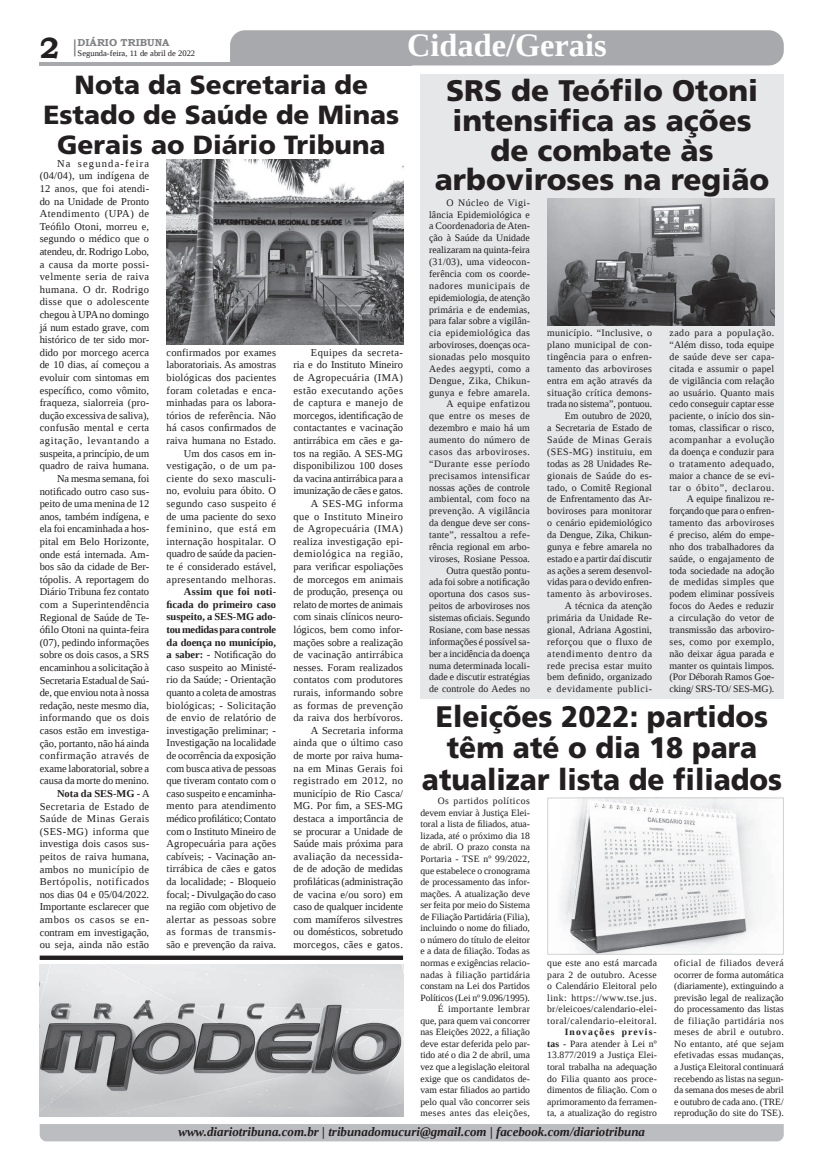
<style>
.page{position:relative;width:821px;height:1166px;background:#fff}
.page>*{position:absolute;margin:0;border:0;box-sizing:border-box;transform-origin:0 0}
.t1{font:700 32.38px "Liberation Serif";color:#fff}
.t2{font:900 29.75px/29.8px "Frutiger LT Std";color:#231f20;text-align:center}
.t3{font:900 29.66px/31.5px "Frutiger LT Std";color:#231f20;text-align:center;scale:.94 1}
.t4{font:700 29.31px "Bookman Old Style";color:#231f20}
.t5{font:900 26.25px/29.8px "Frutiger LT Std";color:#231f20;text-align:center}
.t6{font:italic 700 12.95px "Liberation Serif";color:#231f20}
.t7{font:10.5px/12.6px "Liberation Serif";letter-spacing:.005em;color:#231f20;text-align:right}
.t8{font:700 10.06px "Bookman Old Style";color:#808285}
.t9{font:9.89px/11.9px "Liberation Serif";letter-spacing:.01em;color:#231f20;text-align:right}
.t10{font:9.62px/11.5px "Liberation Serif";color:#231f20;text-align:justify}
.t11{font:8.4px "Liberation Serif";color:#231f20}
.s1{font-weight:700}
</style>
<div class="page">
<svg style="left:74px;top:39px;width:2px;height:17px"></svg>
<hr style="left:40px;top:62px;width:372px;height:3px;background:#a8a9ad">
<div style="left:230px;top:30px;width:554px;height:35px;background:#a8a9ad"></div>
<div style="left:40px;top:1124px;width:744px;height:17px;background:#bcbdc0"></div>
<div style="left:420px;top:74px;width:364px;height:625px;background:#e6e7e9"></div>
<img style="left:167px;top:160px;width:236px;height:185px">
<img style="left:560px;top:799px;width:198px;height:154px">
<div style="left:547px;top:797px;width:237px;height:158px;border:1px solid #d1d2d4"></div>
<img style="left:547px;top:199px;width:227px;height:126px">
<img style="left:40px;top:964px;width:363px;height:152px">
<div style="left:40px;top:955px;width:363px;height:5px;background:#231f20"></div>
<h1 class="t1" style="left:407px;top:24px;width:201px">Cidade/Gerais</h1>
<h2 class="t2" style="left:435px;top:76px;width:336px">SRS de Teófilo Otoni intensifica as ações de combate às arboviroses na região</h2>
<p class="t9" style="left:429px;top:196px;width:102px">O Núcleo de Vigi&shy;lância Epidemiológica e a Coordenadoria de Aten&shy;ção à Saúde da Unidade realizaram na quinta-feira (31/03), uma videocon&shy;ferência com os coorde&shy;nadores municipais de epidemiologia, de atenção primária e de endemias, para falar sobre a vigilân&shy;cia epidemiológica das arboviroses, doenças oca&shy;sionadas pelo mosquito<br>Aedes aegypti, como a<br>Dengue, Zika, Chikun&shy;gunya e febre amarela.<br>A equipe enfatizou que entre os meses de dezembro e maio há um aumento do número de casos das arboviroses. “Durante esse período precisamos intensificar nossas ações de controle ambiental, com foco na prevenção. A vigilância da dengue deve ser cons&shy;tante”, ressaltou a refe&shy;rência regional em arbo&shy;viroses, Rosiane Pessoa.<br>Outra questão pontu-<br>ada foi sobre a notificação oportuna dos casos sus&shy;peitos de arboviroses nos sistemas oficiais. Segundo<br>Rosiane, com base nessas informações é possível sa&shy;ber a incidência da doença numa determinada locali&shy;dade e discutir estratégias de controle do Aedes no</p>
<p class="t8" style="left:78px;top:35px;width:93px">DIÁRIO TRIBUNA</p>
<h3 class="t4" style="left:40px;top:27px;width:21px">2</h3>
<p class="t11" style="left:78px;top:48px;width:119px">Segunda-feira, 11 de abril de 2022</p>
<h3 class="t5" style="left:43px;top:70px;width:358px">Nota da Secretaria de<br>Estado de Saúde de Minas<br>Gerais ao Diário Tribuna</h3>
<p class="t7" style="left:40px;top:157px;width:112px">Na segunda-feira (04/04), um indígena de<br>12 anos, que foi atendi&shy;do na Unidade de Pronto<br>Atendimento (UPA) de<br>Teófilo Otoni, morreu e, segundo o médico que o atendeu, dr. Rodrigo Lobo, a causa da morte possi&shy;velmente seria de raiva humana. O dr. Rodrigo disse que o adolescente chegou à UPA no domingo já num estado grave, com histórico de ter sido mor&shy;dido por morcego acerca de 10 dias, aí começou a evoluir com sintomas em específico, como vômito, fraqueza, sialorreia (pro&shy;dução excessiva de saliva), confusão mental e certa agitação, levantando a suspeita, a princípio, de um quadro de raiva humana.<br>Na mesma semana, foi notificado outro caso sus&shy;peito de uma menina de 12 anos, também indígena, e ela foi encaminhada a hos&shy;pital em Belo Horizonte, onde está internada. Am&shy;bos são da cidade de Ber&shy;tópolis. A reportagem do<br>Diário Tribuna fez contato com a Superintendência<br>Regional de Saúde de Te&shy;ófilo Otoni na quinta-feira (07), pedindo informações sobre os dois casos, a SRS encaminhou a solicitação à<br>Secretaria Estadual de Saú&shy;de, que enviou nota à nossa redação, neste mesmo dia, informando que os dois casos estão em investiga&shy;ção, portanto, não há ainda confirmação através de exame laboratorial, sobre a causa da morte do menino.<br><span class="s1">Nota da SES-MG</span> - A<br>Secretaria de Estado de<br>Saúde de Minas Gerais (SES-MG) informa que investiga dois casos sus&shy;peitos de raiva humana, ambos no município de<br>Bertópolis, notificados nos dias 04 e 05/04/2022.<br>Importante esclarecer que ambos os casos se en&shy;contram em investigação, ou seja, ainda não estão</p>
<p class="t9" style="left:547px;top:327px;width:106px">município. “Inclusive, o plano municipal de con&shy;tingência para o enfren&shy;tamento das arboviroses entra em ação através da situação crítica demons&shy;trada no sistema”, pontuou.<br>Em outubro de 2020,<br>a Secretaria de Estado de<br>Saúde de Minas Gerais (SES-MG) instituiu, em todas as 28 Unidades Re&shy;gionais de Saúde do es&shy;tado, o Comitê Regional de Enfrentamento das Ar&shy;boviroses para monitorar o cenário epidemiológico da Dengue, Zika, Chikun&shy;gunya e febre amarela no estado e a partir daí discutir as ações a serem desenvol&shy;vidas para o devido enfren&shy;tamento às arboviroses.<br>A técnica da atenção primária da Unidade Re&shy;gional, Adriana Agostini, reforçou que o fluxo de atendimento dentro da rede precisa estar muito bem definido, organizado e devidamente publici-</p>
<p class="t9" style="left:670px;top:327px;width:106px">zado para a população. “Além disso, toda equipe de saúde deve ser capa&shy;citada e assumir o papel de vigilância com relação ao usuário. Quanto mais cedo conseguir captar esse paciente, o início dos sin&shy;tomas, classificar o risco, acompanhar a evolução da doença e conduzir para o tratamento adequado, maior a chance de se evi&shy;tar o óbito”, declarou.<br>A equipe finalizou re&shy;forçando que para o enfren&shy;tamento das arboviroses é preciso, além do empe&shy;nho dos trabalhadores da saúde, o engajamento de toda sociedade na adoção de medidas simples que podem eliminar possíveis focos do Aedes e reduzir a circulação do vetor de transmissão das arboviro&shy;ses, como por exemplo, não deixar água parada e manter os quintais limpos. (Por Déborah Ramos Goe&shy;cking/ SRS-TO/ SES-MG).</p>
<p class="t7" style="left:167px;top:346px;width:111px">confirmados por exames laboratoriais. As amostras biológicas dos pacientes foram coletadas e enca&shy;minhadas para os labora&shy;tórios de referência. Não há casos confirmados de raiva humana no Estado.<br>Um dos casos em in&shy;vestigação, o de um pa&shy;ciente do sexo masculi&shy;no, evoluiu para óbito. O segundo caso suspeito é de uma paciente do sexo feminino, que está em internação hospitalar. O quadro de saúde da pacien&shy;te é considerado estável, apresentando melhoras.</p>
<p class="t7" style="left:167px;top:585px;width:111px;text-align:justify;text-indent:17px"><span class="s1">Assim que foi noti&shy;ficada do primeiro caso suspeito, a SES-MG ado&shy;tou medidas para controle da doença no município, a saber:</span> - Notificação do caso suspeito ao Ministé&shy;rio da Saúde; - Orientação quanto a coleta de amostras biológicas; - Solicitação de envio de relatório de investigação preliminar; - Investigação na localidade de ocorrência da exposição com busca ativa de pessoas que tiveram contato com o caso suspeito e encaminha&shy;mento para atendimento médico profilático; Contato com o Instituto Mineiro de Agropecuária para ações cabíveis; - Vacinação an&shy;tirrábica de cães e gatos da localidade; - Bloqueio focal; - Divulgação do caso na região com objetivo de alertar as pessoas sobre as formas de transmis&shy;são e prevenção da raiva.</p>
<p class="t7" style="left:293px;top:346px;width:111px">Equipes da secreta-<br>ria e do Instituto Mineiro de Agropecuária (IMA) estão executando ações de captura e manejo de morcegos, identificação de contactantes e vacinação antirrábica em cães e ga&shy;tos na região. A SES-MG disponibilizou 100 doses da vacina antirrábica para a imunização de cães e gatos.<br>A SES-MG informa que o Instituto Mineiro de Agropecuária (IMA) realiza investigação epi&shy;demiológica na região, para verificar espoliações de morcegos em animais de produção, presença ou relato de mortes de animais com sinais clínicos neuro&shy;lógicos, bem como infor&shy;mações sobre a realização de vacinação antirrábica nesses. Foram realizados contatos com produtores rurais, informando sobre as formas de prevenção da raiva dos herbívoros.<br>A Secretaria informa ainda que o último caso de morte por raiva huma&shy;na em Minas Gerais foi registrado em 2012, no município de Rio Casca/<br>MG. Por fim, a SES-MG destaca a importância de se procurar a Unidade de<br>Saúde mais próxima para avaliação da necessida&shy;de de adoção de medidas profiláticas (administração de vacina e/ou soro) em caso de qualquer incidente com mamíferos silvestres ou domésticos, sobretudo morcegos, cães e gatos.</p>
<h3 class="t3" style="left:422px;top:700px;width:385px">Eleições 2022: partidos têm até o dia 18 para atualizar lista de filiados</h3>
<p class="t10" style="left:420px;top:795px;width:111px;text-align:right">Os partidos políticos devem enviar à Justiça Elei&shy;toral a lista de filiados, atua&shy;lizada, até o próximo dia 18 de abril. O prazo consta na<br>Portaria - TSE nº 99/2022, que estabelece o cronograma de processamento das infor&shy;mações. A atualização deve ser feita por meio do Sistema de Filiação Partidária (Filia), incluindo o nome do filiado, o número do título de eleitor e a data de filiação. Todas as normas e exigências relacio&shy;nadas à filiação partidária constam na Lei dos Partidos<br>Políticos (Lei nº 9.096/1995).<br>É importante lembrar que, para quem vai concorrer nas Eleições 2022, a filiação deve estar deferida pelo par&shy;tido até o dia 2 de abril, uma vez que a legislação eleitoral exige que os candidatos de&shy;vam estar filiados ao partido pelo qual vão concorrer seis meses antes das eleições,</p>
<p class="t10" style="left:674px;top:957px;width:111px">oficial de filiados deverá ocorrer de forma automática (diariamente), extinguindo a previsão legal de realização do processamento das listas de filiação partidária nos meses de abril e outubro.<br>No entanto, até que sejam efetivadas essas mudanças, a Justiça Eleitoral continuará recebendo as listas na segun&shy;da semana dos meses de abril e outubro de cada ano. (TRE/ reprodução do site do TSE).</p>
<p class="t10" style="left:547px;top:957px;width:111px">que este ano está marcada para 2 de outubro. Acesse o Calendário Eleitoral pelo link: https://www.tse.jus. br/eleicoes/calendario-elei&shy;toral/calendario-eleitoral.</p>
<p class="t10" style="left:547px;top:1026px;width:111px;text-indent:17px"><span class="s1">Inovações previs&shy;tas</span> - Para atender à Lei nº 13.877/2019 a Justiça Elei&shy;toral trabalha na adequação do Filia quanto aos proce&shy;dimentos de filiação. Com o aprimoramento da ferramen&shy;ta, a atualização do registro</p>
<p class="t6" style="left:178px;top:1123px;width:468px">www.diariotribuna.com.br | tribunadomucuri@gmail.com | facebook.com/diariotribuna</p>
</div>
